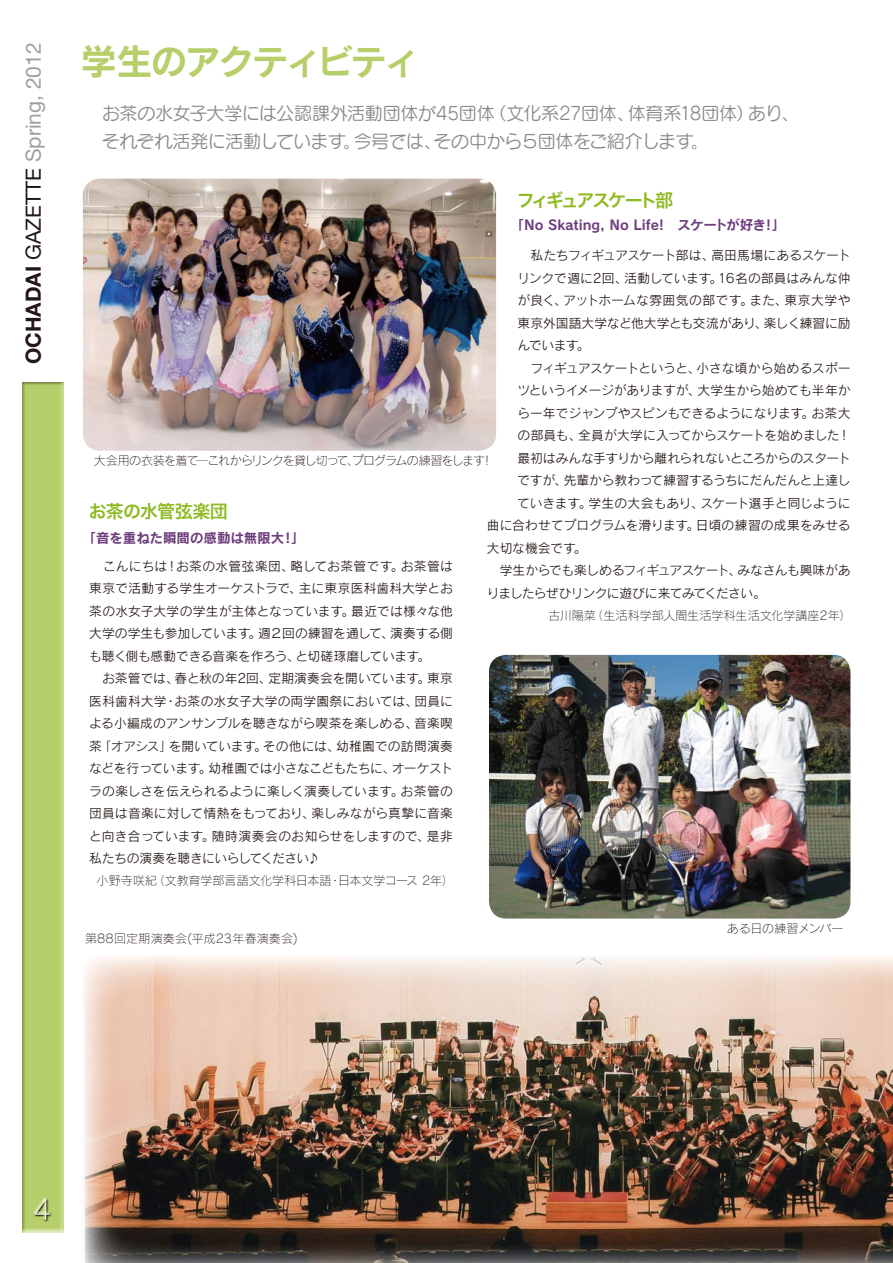
<style>
.page{position:relative;width:893px;height:1263px;background:#fff}
.page>*{position:absolute;margin:0;border:0;box-sizing:border-box;transform-origin:0 0}
.t1{font:36px "Rodin Pro B";letter-spacing:-.065em;color:#b6cf6a}
.t2{font:100 30px "Helvetica Neue LT Std";color:#fff}
.t3{font:21px "Helvetica Neue LT Std";color:#9f9fa0}
.t4{font:18px/28.5px "Seurat Pro M";letter-spacing:-.025em;color:#898989}
.t5{font:18px "Hira Kaku Pro W6";letter-spacing:-.135em;color:#8dba22}
.t6{font:18px "Hira Kaku Pro W6";letter-spacing:-.035em;color:#8dba22}
.t7{font:13.5px "Rodin Pro B";color:#6e3d7d}
.t8{font:12.75px/22.5px "Rodin Pro M";letter-spacing:-.01em;color:#231815}
.t9{font:12.75px "Rodin Pro M";letter-spacing:-.03em;color:#231815}
.t10{font:12.75px "Rodin Pro M";letter-spacing:.03em;color:#231815}
.t11{font:12.75px "Rodin Pro M";letter-spacing:-.055em;color:#231815}
.t12{font:12px "Rodin Pro L";letter-spacing:-.005em;color:#231815}
.t13{font:12px "Rodin Pro L";letter-spacing:-.065em;color:#231815}
.t14{font:12px "Rodin Pro L";letter-spacing:.015em;color:#231815}
.t15{font:12px "Rodin Pro L";letter-spacing:-.025em;color:#231815}
.s1{font-weight:700;color:#231815}
.s2{color:#231815}
</style>
<div class="page">
<div style="left:20px;top:381px;width:46px;height:855px;background:#231815;opacity:.4"></div>
<div style="left:34px;top:1198px;width:82px;height:45px;background:#fff"></div>
<svg style="left:20px;top:1179px;width:46px;height:55px;background:#bace7d"></svg>
<img style="left:489px;top:655px;width:361px;height:263px">
<img style="left:83px;top:179px;width:413px;height:272px">
<img style="left:84px;top:956px;width:809px;height:307px">
<h3 class="t3" style="left:21px;top:364px;width:323px;rotate:-90deg"><span class="s1">OCHADAI</span> <span class="s2">GAZETTE</span> Spring, 2012</h3>
<h1 class="t1" style="left:81px;top:37px;width:340px">学生のアクティビティ</h1>
<h3 class="t4" style="left:102px;top:98px;width:699px">お茶の水女子大学には公認課外活動団体が45団体（文化系27団体、体育系18団体）あり、それぞれ活発に活動しています。今号では、その中から５団体をご紹介します。</h3>
<h3 class="t5" style="left:517px;top:184px;width:158px">フィギュアスケート部</h3>
<p class="t7" style="left:511px;top:216px;width:276px">「No Skating, No Life!　スケートが好き！」</p>
<p class="t8" style="left:517px;top:244px;width:335px">　私たちフィギュアスケート部は、高田馬場にあるスケート</p>
<p class="t8" style="left:517px;top:266px;width:335px">リンクで週に2回、活動しています。16名の部員はみんな仲</p>
<p class="t10" style="left:517px;top:292px;width:335px">が良く、アットホームな雰囲気の部です。また、東京大学や</p>
<p class="t8" style="left:517px;top:311px;width:335px">東京外国語大学など他大学とも交流があり、楽しく練習に励</p>
<p class="t8" style="left:517px;top:334px;width:74px">んでいます。</p>
<p class="t8" style="left:517px;top:356px;width:335px">　フィギュアスケートというと、小さな頃から始めるスポー</p>
<p class="t8" style="left:517px;top:379px;width:335px">ツというイメージがありますが、大学生から始めても半年か</p>
<p class="t8" style="left:517px;top:401px;width:335px">ら一年でジャンプやスピンもできるようになります。お茶大</p>
<p class="t8" style="left:517px;top:424px;width:335px">の部員も、全員が大学に入ってからスケートを始めました！</p>
<p class="t8" style="left:517px;top:446px;width:335px">最初はみんな手すりから離れられないところからのスタート</p>
<p class="t8" style="left:517px;top:469px;width:335px">ですが、先輩から教わって練習するうちにだんだんと上達し</p>
<p class="t8" style="left:517px;top:491px;width:335px">ていきます。学生の大会もあり、スケート選手と同じように</p>
<p class="t8" style="left:487px;top:514px;width:365px">曲に合わせてプログラムを滑ります。日頃の練習の成果をみせる</p>
<p class="t8" style="left:487px;top:536px;width:101px">大切な機会です。</p>
<p class="t9" style="left:487px;top:562px;width:365px">　学生からでも楽しめるフィギュアスケート、みなさんも興味があ</p>
<p class="t11" style="left:487px;top:585px;width:280px">りましたらぜひリンクに遊びに来てみてください。</p>
<p class="t12" style="left:548px;top:607px;width:304px">古川陽菜（生活科学部人間生活学科生活文化学講座2年）</p>
<p class="t13" style="left:94px;top:453px;width:401px">大会用の衣装を着て―これからリンクを貸し切って、プログラムの練習をします！</p>
<h3 class="t6" style="left:89px;top:495px;width:140px">お茶の水管弦楽団</h3>
<p class="t7" style="left:83px;top:528px;width:224px">「音を重ねた瞬間の感動は無限大！」</p>
<p class="t8" style="left:89px;top:555px;width:365px;text-indent:14px">こんにちは！お茶の水管弦楽団、略してお茶管です。お茶管は東京で活動する学生オーケストラで、主に東京医科歯科大学とお茶の水女子大学の学生が主体となっています。最近では様々な他大学の学生も参加しています。週２回の練習を通して、演奏する側も聴く側も感動できる音楽を作ろう、と切磋琢磨しています。<br>　お茶管では、春と秋の年2回、定期演奏会を開いています。東京医科歯科大学・お茶の水女子大学の両学園祭においては、団員による小編成のアンサンブルを聴きながら喫茶を楽しめる、音楽喫茶「オアシス」を開いています。その他には、幼稚園での訪問演奏などを行っています。幼稚園では小さなこどもたちに、オーケストラの楽しさを伝えられるように楽しく演奏しています。お茶管の団員は音楽に対して情熱をもっており、楽しみながら真摯に音楽と向き合っています。随時演奏会のお知らせをしますので、是非私たちの演奏を聴きにいらしてください♪</p>
<p class="t12" style="left:97px;top:873px;width:359px">小野寺咲紀（文教育学部言語文化学科日本語・日本文学コース 2年）</p>
<p class="t14" style="left:85px;top:931px;width:214px">第88回定期演奏会(平成23年春演奏会)</p>
<p class="t15" style="left:727px;top:921px;width:118px">ある日の練習メンバー</p>
<h2 class="t2" style="left:34px;top:1192px;width:18px">4</h2>
</div>
